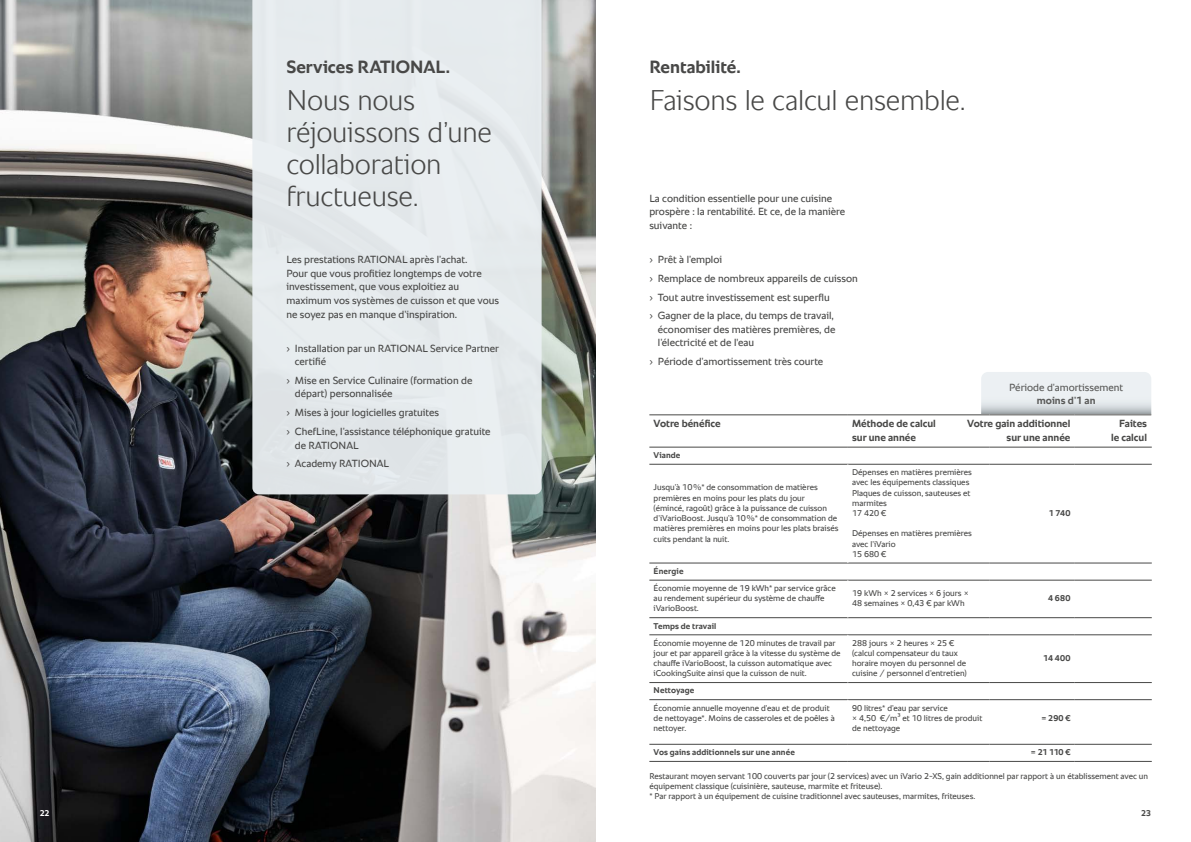
<style>
.page{position:relative;width:1191px;height:842px;background:#fff}
.page>*{position:absolute;margin:0;border:0;box-sizing:border-box;transform-origin:0 0}
.t1{font:300 29px/32px "RATIONAL Sans TT";letter-spacing:-.01em;color:#484847}
.t2{font:700 18px "RATIONAL Sans TT";color:#484847}
.t3{font:10.5px/13.6px "RATIONAL Sans TT";color:#484847}
.t4{font:700 10.5px/13.6px "RATIONAL Sans TT";color:#484847;text-align:right}
.t5{font:8.5px/10.2px "RATIONAL Sans TT";color:#484847}
.t6{font:700 8.5px "RATIONAL Sans TT";letter-spacing:.015em;color:#484847}
.t7{font:700 8.5px "RATIONAL Sans TT";color:#fff}
</style>
<div class="page">
<svg style="left:981px;top:372px;width:170px;height:42px;background:#e1e6e9"></svg>
<img style="left:0;top:0;width:595px;height:842px">
<div style="left:252px;top:0;width:289px;height:494px;background:#e6ebee"></div>
<hr style="left:649px;top:464px;width:199px;height:1px;background:#484847">
<hr style="left:848px;top:464px;width:141px;height:1px;background:#484847">
<hr style="left:989px;top:464px;width:85px;height:1px;background:#484847">
<hr style="left:1074px;top:464px;width:77px;height:1px;background:#484847">
<hr style="left:649px;top:563px;width:199px;height:1px;background:#484847">
<hr style="left:848px;top:563px;width:141px;height:1px;background:#484847">
<hr style="left:989px;top:563px;width:85px;height:1px;background:#484847">
<hr style="left:1074px;top:563px;width:77px;height:1px;background:#484847">
<hr style="left:649px;top:580px;width:199px;height:1px;background:#484847">
<hr style="left:848px;top:580px;width:141px;height:1px;background:#484847">
<hr style="left:989px;top:580px;width:85px;height:1px;background:#484847">
<hr style="left:1074px;top:580px;width:77px;height:1px;background:#484847">
<hr style="left:649px;top:617px;width:199px;height:1px;background:#484847">
<hr style="left:848px;top:617px;width:141px;height:1px;background:#484847">
<hr style="left:989px;top:617px;width:85px;height:1px;background:#484847">
<hr style="left:1074px;top:617px;width:77px;height:1px;background:#484847">
<hr style="left:649px;top:635px;width:199px;height:1px;background:#484847">
<hr style="left:848px;top:635px;width:141px;height:1px;background:#484847">
<hr style="left:989px;top:635px;width:85px;height:1px;background:#484847">
<hr style="left:1074px;top:635px;width:77px;height:1px;background:#484847">
<hr style="left:649px;top:682px;width:199px;height:1px;background:#484847">
<hr style="left:848px;top:682px;width:141px;height:1px;background:#484847">
<hr style="left:989px;top:682px;width:85px;height:1px;background:#484847">
<hr style="left:1074px;top:682px;width:77px;height:1px;background:#484847">
<hr style="left:649px;top:699px;width:199px;height:1px;background:#484847">
<hr style="left:848px;top:699px;width:141px;height:1px;background:#484847">
<hr style="left:989px;top:699px;width:85px;height:1px;background:#484847">
<hr style="left:1074px;top:699px;width:77px;height:1px;background:#484847">
<hr style="left:649px;top:414px;width:199px;height:1px;background:#484847">
<hr style="left:848px;top:414px;width:141px;height:1px;background:#484847">
<hr style="left:989px;top:414px;width:85px;height:1px;background:#484847">
<hr style="left:1074px;top:414px;width:77px;height:1px;background:#484847">
<hr style="left:649px;top:447px;width:199px;height:1px;background:#484847">
<hr style="left:848px;top:447px;width:141px;height:1px;background:#484847">
<hr style="left:989px;top:447px;width:85px;height:1px;background:#484847">
<hr style="left:1074px;top:447px;width:77px;height:1px;background:#484847">
<hr style="left:649px;top:744px;width:199px;height:1px;background:#484847">
<hr style="left:848px;top:744px;width:141px;height:1px;background:#484847">
<hr style="left:989px;top:744px;width:85px;height:1px;background:#484847">
<hr style="left:1074px;top:744px;width:77px;height:1px;background:#484847">
<hr style="left:649px;top:761px;width:199px;height:1px;background:#484847">
<hr style="left:848px;top:761px;width:141px;height:1px;background:#484847">
<hr style="left:989px;top:761px;width:85px;height:1px;background:#484847">
<hr style="left:1074px;top:761px;width:77px;height:1px;background:#484847">
<hr style="left:847px;top:464px;width:1px;height:99px;background:#fff">
<hr style="left:847px;top:580px;width:1px;height:37px;background:#fff">
<hr style="left:847px;top:635px;width:1px;height:47px;background:#fff">
<h2 class="t2" style="left:286px;top:53px;width:165px">Services RATIONAL.</h2>
<h1 class="t1" style="left:286px;top:84px;width:207px">Nous nous réjouissons d’une collaboration fructueuse.</h1>
<p class="t3" style="left:286px;top:253px;width:214px">Les prestations RATIONAL après l’achat.<br>Pour que vous profitiez longtemps de votre investissement, que vous exploitiez au maximum vos systèmes de cuisson et que vous ne soyez pas en manque d’inspiration.</p>
<p class="t3" style="left:295px;top:341px;width:206px;text-indent:-9px">› Installation par un RATIONAL Service Partner certifié</p>
<p class="t3" style="left:295px;top:374px;width:179px;text-indent:-9px">› Mise en Service Culinaire (formation de départ) personnalisée</p>
<p class="t3" style="left:286px;top:403px;width:206px;line-height:18.7px">› Mises à jour logicielles gratuites<br>› ChefLine, l’assistance téléphonique gratuite</p>
<p class="t3" style="left:286px;top:436px;width:104px;line-height:18.7px;text-indent:9px">de RATIONAL<br>› Academy RATIONAL</p>
<h2 class="t2" style="left:649px;top:53px;width:93px">Rentabilité.</h2>
<h1 class="t1" style="left:649px;top:84px;width:318px">Faisons le calcul ensemble.</h1>
<p class="t3" style="left:649px;top:192px;width:197px">La condition essentielle pour une cuisine prospère : la rentabilité. Et ce, de la manière suivante :</p>
<p class="t3" style="left:649px;top:250px;width:210px;line-height:18.7px">› Prêt à l’emploi<br>› Remplace de nombreux appareils de cuisson › Tout autre investissement est superflu<br>› Gagner de la place, du temps de travail,</p>
<p class="t3" style="left:658px;top:322px;width:179px">économiser des matières premières, de l’électricité et de l'eau</p>
<p class="t3" style="left:649px;top:355px;width:175px">› Période d’amortissement très courte</p>
<p class="t3" style="left:1009px;top:380px;width:115px">Période d’amortissement</p>
<p class="t4" style="left:1036px;top:394px;width:60px">moins d’1 an</p>
<p class="t4" style="left:653px;top:417px;width:68px">Votre bénéfice</p>
<p class="t4" style="left:852px;top:417px;width:85px">Méthode de calcul</p>
<p class="t4" style="left:967px;top:417px;width:105px">Votre gain additionnel</p>
<p class="t4" style="left:852px;top:431px;width:65px">sur une année</p>
<p class="t4" style="left:1006px;top:431px;width:65px">sur une année</p>
<p class="t6" style="left:653px;top:449px;width:28px">Viande</p>
<p class="t5" style="left:653px;top:482px;width:186px">Jusqu’à 10%* de consommation de matières premières en moins pour les plats du jour<br>(émincé, ragoût) grâce à la puissance de cuisson d’iVarioBoost. Jusqu’à 10%* de consommation de matières premières en moins pour les plats braisés cuits pendant la nuit.</p>
<p class="t5" style="left:852px;top:467px;width:121px">Dépenses en matières premières avec les équipements classiques<br>Plaques de cuisson, sauteuses et marmites<br>17 420 €</p>
<p class="t5" style="left:852px;top:528px;width:121px">Dépenses en matières premières avec l’iVario<br>15 680 €</p>
<p class="t6" style="left:1048px;top:507px;width:23px">1 740</p>
<p class="t6" style="left:653px;top:565px;width:31px">Énergie</p>
<p class="t5" style="left:653px;top:583px;width:184px">Économie moyenne de 19 kWh* par service grâce au rendement supérieur du système de chauffe iVarioBoost.</p>
<p class="t5" style="left:852px;top:588px;width:118px">19 kWh × 2 services × 6 jours ×<br>48 semaines × 0,43 € par kWh</p>
<p class="t6" style="left:1048px;top:592px;width:24px">4 680</p>
<p class="t6" style="left:653px;top:620px;width:64px">Temps de travail</p>
<p class="t5" style="left:653px;top:638px;width:188px">Économie moyenne de 120 minutes de travail par jour et par appareil grâce à la vitesse du système de chauffe iVarioBoost, la cuisson automatique avec iCookingSuite ainsi que la cuisson de nuit.</p>
<p class="t5" style="left:852px;top:638px;width:116px">288 jours × 2 heures × 25 € (calcul compensateur du taux horaire moyen du personnel de cuisine / personnel d’entretien)</p>
<p class="t6" style="left:1043px;top:652px;width:29px">14 400</p>
<p class="t4" style="left:1111px;top:417px;width:38px">Faites le calcul</p>
<p class="t6" style="left:653px;top:684px;width:42px">Nettoyage</p>
<p class="t5" style="left:653px;top:703px;width:183px">Économie annuelle moyenne d’eau et de produit de nettoyage*. Moins de casseroles et de poêles à nettoyer.</p>
<p class="t5" style="left:852px;top:703px;width:132px">90 litres* d’eau par service<br>× 4,50 €/m³ et 10 litres de produit de nettoyage</p>
<p class="t6" style="left:1041px;top:712px;width:31px">= 290 €</p>
<p class="t6" style="left:653px;top:746px;width:143px">Vos gains additionnels sur une année</p>
<p class="t6" style="left:1031px;top:746px;width:41px">= 21 110 €</p>
<p class="t5" style="left:649px;top:771px;width:500px">Restaurant moyen servant 100 couverts par jour (2 services) avec un iVario 2-XS, gain additionnel par rapport à un établissement avec un équipement classique (cuisinière, sauteuse, marmite et friteuse).<br>* Par rapport à un équipement de cuisine traditionnel avec sauteuses, marmites, friteuses.</p>
<p class="t7" style="left:40px;top:807px;width:11px">22</p>
<p class="t6" style="left:1141px;top:807px;width:12px">23</p>
</div>
